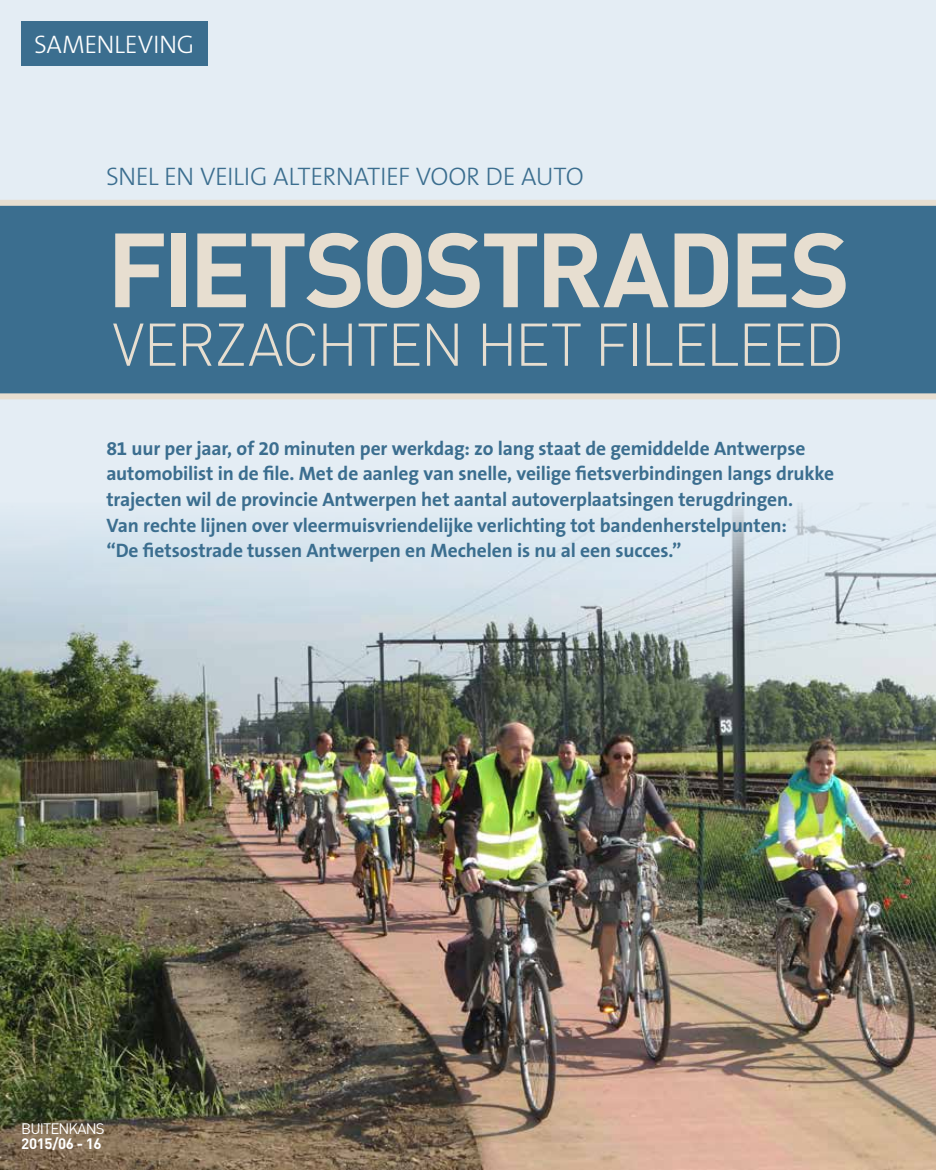
<style>
.page{position:relative;width:936px;height:1170px;background:#fff}
.page>*{position:absolute;margin:0;border:0;box-sizing:border-box;transform-origin:0 0}
.t1{font:700 103.5px "DIN";letter-spacing:-.04em;color:#e7ded0}
.t2{font:300 59.25px "DIN";letter-spacing:-.03em;color:#e7ded0}
.t3{font:300 25.5px "The Sans B3";letter-spacing:-.02em;color:#3b6e8f}
.t4{font:300 25.5px "The Sans B3";letter-spacing:-.015em;color:#fff}
.t5{font:700 19.5px/25.5px "The Sans B7";letter-spacing:-.01em;color:#3b6e8f}
.t6{font:15px "DIN";letter-spacing:-.06em;color:#fff}
.t7{font:700 15px "DIN";letter-spacing:-.025em;color:#fff}
</style>
<div class="page">
<div style="left:0;top:0;width:935px;height:1169px;background:#e4edf4"></div>
<img style="left:0;top:506px;width:935px;height:663px">
<div style="left:0;top:203px;width:935px;height:193px;background:#3b6e8f"></div>
<div style="left:21px;top:21px;width:186px;height:45px;background:#3b6e8f"></div>
<div style="left:0;top:200px;width:935px;height:6px;background:#e7ded0"></div>
<div style="left:0;top:393px;width:935px;height:6px;background:#e7ded0"></div>
<h3 class="t4" style="left:34px;top:31px;width:162px">SAMENLEVING</h3>
<h3 class="t3" style="left:106px;top:163px;width:479px">SNEL EN VEILIG ALTERNATIEF VOOR DE AUTO</h3>
<h1 class="t1" style="left:107px;top:202px;width:745px">FIETSOSTRADES</h1>
<h2 class="t2" style="left:112px;top:308px;width:733px">VERZACHTEN HET FILELEED</h2>
<p class="t5" style="left:106px;top:436px;width:729px">81 uur per jaar, of 20 minuten per werkdag: zo lang staat de gemiddelde Antwerpse automobilist in de file. Met de aanleg van snelle, veilige fietsverbindingen langs drukke trajecten wil de provincie Antwerpen het aantal autoverplaatsingen terugdringen.<br>Van rechte lijnen over vleermuisvriendelijke verlichting tot bandenherstelpunten:<br>“De fietsostrade tussen Antwerpen en Mechelen is nu al een succes.”</p>
<p class="t6" style="left:21px;top:1118px;width:85px">BUITENKANS</p>
<p class="t7" style="left:21px;top:1133px;width:82px">2015/06 - 16</p>
</div>
